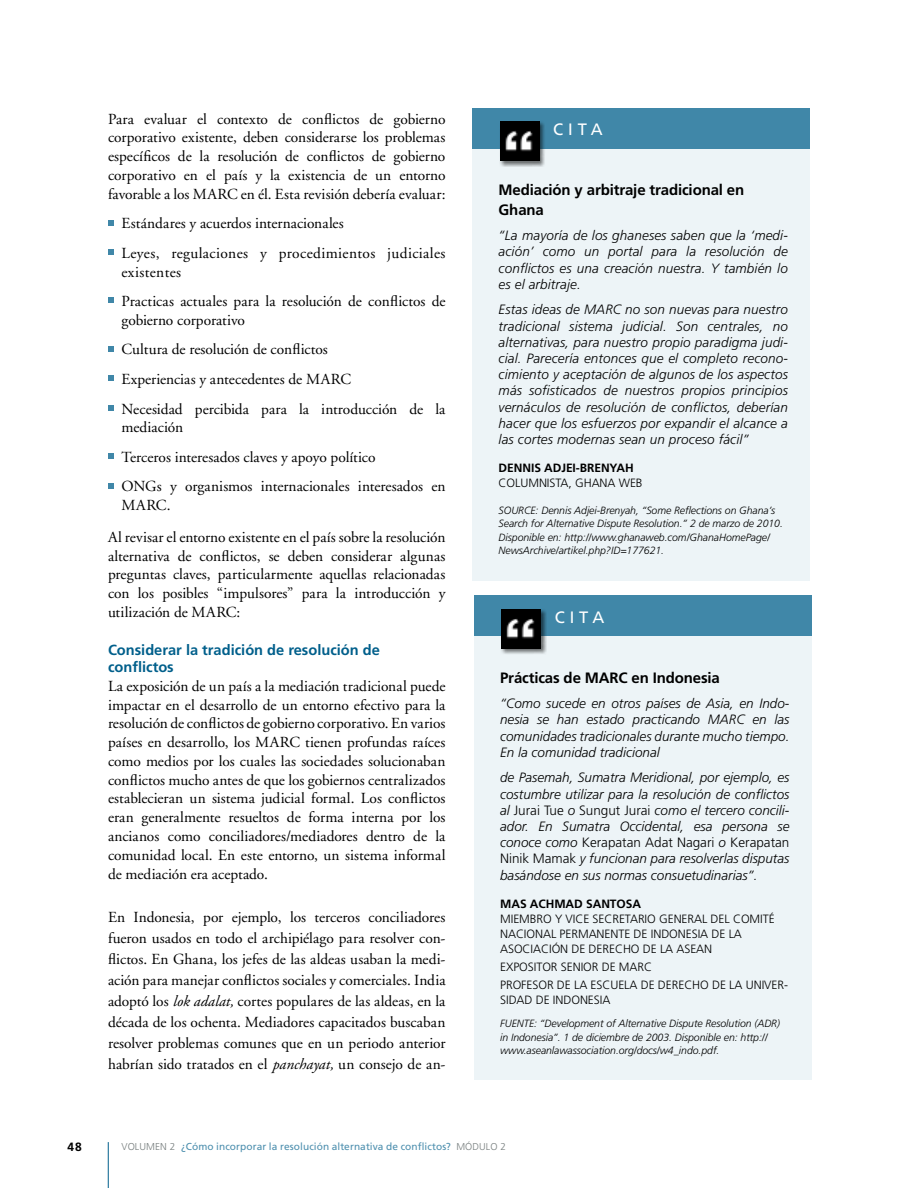
<style>
.page{position:relative;width:918px;height:1188px;background:#fff}
.page>*{position:absolute;margin:0;border:0;box-sizing:border-box;transform-origin:0 0}
.t1{font:16.5px "Frutiger";letter-spacing:.3em;color:#fff}
.t2{font:15.3px/18.8px "Adobe Garamond";color:#000;text-align:justify}
.t3{font:15.3px/29.5px "Adobe Garamond";letter-spacing:.025em;color:#000}
.t4{font:700 15px/19.5px "Frutiger";letter-spacing:-.01em;color:#000}
.t5{font:700 14.7px/17.5px "Frutiger";color:#005f8b}
.t6{font:italic 300 13.5px/16.2px "Frutiger";letter-spacing:.005em;color:#000;text-align:justify}
.t7{font:300 12px/15px "Frutiger";letter-spacing:-.005em;color:#000}
.t8{font:700 12px "Frutiger";letter-spacing:-.005em;color:#000}
.t9{font:italic 300 10.5px/13.5px "Frutiger";letter-spacing:-.005em;color:#000}
.t10{font:10.2px "Frutiger";letter-spacing:.005em;color:#4d8fae}
.s1{font-style:italic}
.s2{font-style:normal}
.s3{font-weight:300;font-size:10.05px;color:#777e7e}
.s4{font-weight:300;font-size:9.9px;color:#777e7e}
</style>
<div class="page">
<hr style="left:108px;top:1142px;width:1px;height:46px;background:#005f8b">
<svg style="left:108px;top:220px;width:5px;height:5px"></svg>
<svg style="left:108px;top:249px;width:5px;height:6px"></svg>
<svg style="left:108px;top:298px;width:5px;height:5px"></svg>
<svg style="left:108px;top:346px;width:5px;height:5px"></svg>
<svg style="left:108px;top:376px;width:5px;height:5px"></svg>
<svg style="left:108px;top:405px;width:5px;height:6px"></svg>
<svg style="left:108px;top:453px;width:5px;height:6px"></svg>
<svg style="left:108px;top:483px;width:5px;height:5px"></svg>
<div style="left:474px;top:606px;width:338px;height:474px;background:#edf4f7"></div>
<div style="left:472px;top:118px;width:338px;height:463px;background:#edf4f7"></div>
<div style="left:474px;top:596px;width:338px;height:40px;background:#4087a8"></div>
<div style="left:472px;top:108px;width:338px;height:40px;background:#4087a8"></div>
<div style="left:501px;top:608px;width:46px;height:46px;background:#000;opacity:.55"></div>
<div style="left:502px;top:609px;width:39px;height:39px;background:#000"></div>
<img style="left:506px;top:618px;width:29px;height:21px">
<div style="left:499px;top:120px;width:47px;height:47px;background:#000;opacity:.55"></div>
<div style="left:500px;top:122px;width:40px;height:39px;background:#000"></div>
<img style="left:505px;top:131px;width:28px;height:21px">
<p class="t2" style="left:108px;top:110px;width:339px">Para evaluar el contexto de conflictos de gobierno corporativo existente, deben considerarse los problemas específicos de la resolución de conflictos de gobierno corporativo en el país y la existencia de un entorno favorable a los MARC en él. Esta revisión debería evaluar:</p>
<p class="t3" style="left:122px;top:209px;width:325px">Estándares y acuerdos internacionales<br>Leyes, regulaciones y procedimientos judiciales</p>
<p class="t2" style="left:122px;top:257px;width:326px;line-height:29.5px">existentes<br>Practicas actuales para la resolución de conflictos de</p>
<p class="t2" style="left:122px;top:306px;width:326px;line-height:29.5px;text-align:left">gobierno corporativo<br>Cultura de resolución de conflictos<br>Experiencias y antecedentes de MARC<br>Necesidad percibida para la introducción de la</p>
<p class="t2" style="left:122px;top:413px;width:326px;line-height:29.5px;text-align:left">mediación<br>Terceros interesados claves y apoyo político<br>ONGs y organismos internacionales interesados en</p>
<p class="t2" style="left:108px;top:490px;width:339px;line-height:31.7px;text-indent:13px">MARC.<br>Al revisar el entorno existente en el país sobre la resolución</p>
<p class="t2" style="left:108px;top:547px;width:339px">alternativa de conflictos, se deben considerar algunas preguntas claves, particularmente aquellas relacionadas con los posibles “impulsores” para la introducción y utilización de MARC:</p>
<p class="t5" style="left:108px;top:641px;width:273px">Considerar la tradición de resolución de conflictos</p>
<p class="t2" style="left:108px;top:677px;width:339px">La exposición de un país a la mediación tradicional puede impactar en el desarrollo de un entorno efectivo para la resolución de conflictos de gobierno corporativo. En varios países en desarrollo, los MARC tienen profundas raíces como medios por los cuales las sociedades solucionaban conflictos mucho antes de que los gobiernos centralizados establecieran un sistema judicial formal. Los conflictos eran generalmente resueltos de forma interna por los ancianos como conciliadores/mediadores dentro de la comunidad local. En este entorno, un sistema informal de mediación era aceptado.</p>
<p class="t2" style="left:108px;top:907px;width:339px;line-height:21px">En Indonesia, por ejemplo, los terceros conciliadores fueron usados en todo el archipiélago para resolver con&shy;flictos. En Ghana, los jefes de las aldeas usaban la medi&shy;ación para manejar conflictos sociales y comerciales. India adoptó los <span class="s1">lok adalat,</span> cortes populares de las aldeas, en la década de los ochenta. Mediadores capacitados buscaban resolver problemas comunes que en un periodo anterior habrían sido tratados en el <span class="s1">panchayat,</span> un consejo de an-</p>
<p class="t1" style="left:553px;top:120px;width:51px">CITA</p>
<p class="t4" style="left:499px;top:180px;width:247px">Mediación y arbitraje tradicional en<br>Ghana</p>
<p class="t6" style="left:499px;top:227px;width:291px">“La mayoría de los ghaneses saben que la ‘medi&shy;ación’ como un portal para la resolución de conflictos es una creación nuestra. Y también lo es el arbitraje.</p>
<p class="t6" style="left:499px;top:302px;width:291px">Estas ideas de MARC no son nuevas para nuestro tradicional sistema judicial. Son centrales, no alternativas, para nuestro propio paradigma judi&shy;cial. Parecería entonces que el completo recono&shy;cimiento y aceptación de algunos de los aspectos más sofisticados de nuestros propios principios vernáculos de resolución de conflictos, deberían hacer que los esfuerzos por expandir el alcance a las cortes modernas sean un proceso fácil”</p>
<p class="t8" style="left:499px;top:461px;width:137px">DENNIS ADJEI-BRENYAH</p>
<p class="t7" style="left:499px;top:475px;width:146px">COLUMNISTA, GHANA WEB</p>
<p class="t9" style="left:499px;top:504px;width:286px">SOURCE: Dennis Adjei-Brenyah, “Some Reflections on Ghana’s Search for Alternative Dispute Resolution.” 2 de marzo de 2010.<br>Disponible en: http://www.ghanaweb.com/GhanaHomePage/ NewsArchive/artikel.php?ID=177621.</p>
<p class="t1" style="left:555px;top:607px;width:51px">CITA</p>
<p class="t4" style="left:500px;top:667px;width:221px">Prácticas de MARC en Indonesia</p>
<p class="t6" style="left:500px;top:695px;width:291px">“Como sucede en otros países de Asia, en Indo&shy;nesia se han estado practicando MARC en las comunidades tradicionales durante mucho tiempo.<br>En la comunidad tradicional</p>
<p class="t6" style="left:500px;top:770px;width:291px">de Pasemah, Sumatra Meridional, por ejemplo, es costumbre utilizar para la resolución de conflictos al <span class="s2">Jurai Tue</span> o <span class="s2">Sungut Jurai</span> como el tercero concili&shy;ador. En Sumatra Occidental, esa persona se conoce como <span class="s2">Kerapatan Adat Nagari</span> o <span class="s2">Kerapatan Ninik Mamak</span> y funcionan para resolverlas disputas basándose en sus normas consuetudinarias”.</p>
<p class="t8" style="left:500px;top:896px;width:142px">MAS ACHMAD SANTOSA</p>
<p class="t7" style="left:500px;top:911px;width:276px">MIEMBRO Y VICE SECRETARIO GENERAL DEL COMITÉ<br>NACIONAL PERMANENTE DE INDONESIA DE LA<br>ASOCIACIÓN DE DERECHO DE LA ASEAN</p>
<p class="t7" style="left:500px;top:958px;width:289px;line-height:18.5px">EXPOSITOR SENIOR DE MARC<br>PROFESOR DE LA ESCUELA DE DERECHO DE LA UNIVER-</p>
<p class="t7" style="left:500px;top:993px;width:112px">SIDAD DE INDONESIA</p>
<p class="t9" style="left:500px;top:1017px;width:281px">FUENTE: “Development of Alternative Dispute Resolution (ADR) in Indonesia”. 1 de diciembre de 2003. Disponible en: http:// www.aseanlawassociation.org/docs/w4_indo.pdf.</p>
<p class="t8" style="left:68px;top:1140px;width:16px">48</p>
<p class="t10" style="left:122px;top:1141px;width:386px"><span class="s3">VOLUMEN 2</span> ¿Cómo incorporar la resolución alternativa de conflictos? <span class="s4">MÓDULO 2</span></p>
</div>
